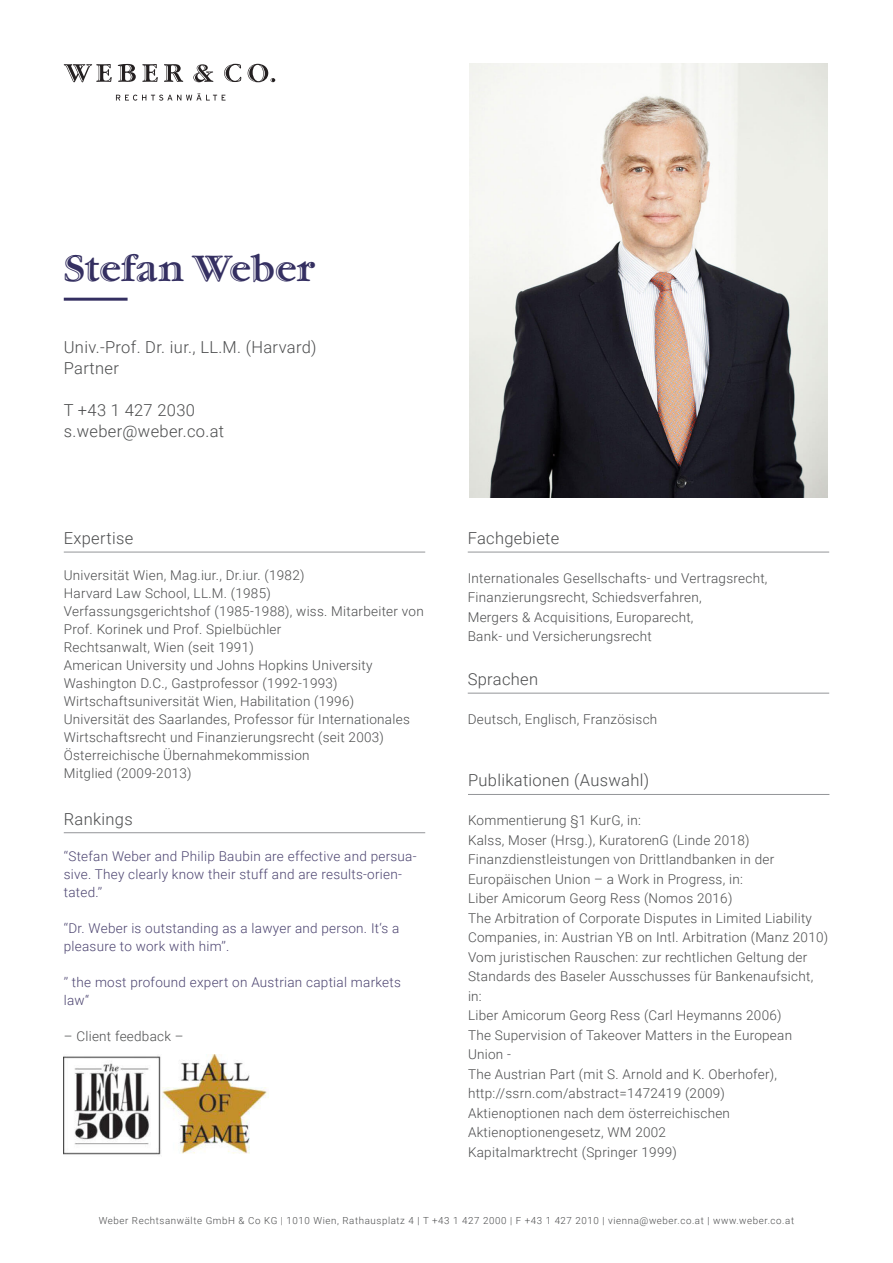
<style>
.page{position:relative;width:893px;height:1263px;background:#fff}
.page>*{position:absolute;margin:0;border:0;box-sizing:border-box;transform-origin:0 0}
.t1{font:37.5px "Garamond Handtooled ITC Std";letter-spacing:.01em;color:#342f61}
.t2{font:300 16.5px/21px "Roboto";letter-spacing:.02em;color:#4b4c4d}
.t3{font:300 13.5px/19.5px "Roboto";letter-spacing:.02em;color:#4b4c4d}
.t4{font:300 13.5px/18px "Roboto";letter-spacing:.02em;color:#4c4470}
.t5{font:300 9.75px "Roboto";letter-spacing:.06em;color:#4b4c4d}
</style>
<div class="page">
<svg style="left:116px;top:93px;width:109px;height:8px"></svg>
<svg style="left:64px;top:64px;width:211px;height:18px"></svg>
<hr style="left:468px;top:552px;width:361px;height:1px;background:#939598">
<hr style="left:468px;top:693px;width:361px;height:1px;background:#939598">
<hr style="left:468px;top:794px;width:361px;height:1px;background:#939598">
<hr style="left:64px;top:298px;width:64px;height:3px;background:#342f61">
<hr style="left:64px;top:552px;width:361px;height:1px;background:#939598">
<hr style="left:64px;top:832px;width:361px;height:1px;background:#939598">
<img style="left:469px;top:64px;width:359px;height:433px">
<img style="left:64px;top:1054px;width:204px;height:101px">
<h1 class="t1" style="left:64px;top:246px;width:253px">Stefan Weber</h1>
<p class="t2" style="left:64px;top:336px;width:254px">Univ.-Prof. Dr. iur., LL.M. (Harvard)<br>Partner</p>
<p class="t2" style="left:64px;top:399px;width:162px">T +43 1 427 2030 s.weber@weber.co.at</p>
<p class="t2" style="left:64px;top:527px;width:71px">Expertise</p>
<p class="t3" style="left:64px;top:566px;width:361px;line-height:18px">Universität Wien, Mag.iur., Dr.iur. (1982)<br>Harvard Law School, LL.M. (1985)<br>Verfassungsgerichtshof (1985-1988), wiss. Mitarbeiter von Prof. Korinek und Prof. Spielbüchler<br>Rechtsanwalt, Wien (seit 1991)<br>American University und Johns Hopkins University Washington D.C., Gastprofessor (1992-1993)<br>Wirtschaftsuniversität Wien, Habilitation (1996)<br>Universität des Saarlandes, Professor für Internationales Wirtschaftsrecht und Finanzierungsrecht (seit 2003)<br>Österreichische Übernahmekommission<br>Mitglied (2009-2013)</p>
<p class="t2" style="left:64px;top:808px;width:71px">Rankings</p>
<p class="t4" style="left:64px;top:846px;width:354px">‘‘Stefan Weber and Philip Baubin are effective and persua&shy;sive. They clearly know their stuff and are results-orien&shy;tated.’’</p>
<p class="t4" style="left:64px;top:918px;width:337px">‘‘Dr. Weber is outstanding as a lawyer and person. It‘s a pleasure to work with him’’.</p>
<p class="t4" style="left:64px;top:972px;width:339px">’’ the most profound expert on Austrian captial markets law“</p>
<p class="t3" style="left:64px;top:1025px;width:121px">– Client feedback –</p>
<p class="t2" style="left:468px;top:527px;width:93px">Fachgebiete</p>
<p class="t3" style="left:468px;top:568px;width:301px">Internationales Gesellschafts- und Vertragsrecht, Finanzierungsrecht, Schiedsverfahren,<br>Mergers &amp; Acquisitions, Europarecht,<br>Bank- und Versicherungsrecht</p>
<p class="t2" style="left:468px;top:668px;width:72px">Sprachen</p>
<p class="t3" style="left:468px;top:709px;width:191px">Deutsch, Englisch, Französisch</p>
<p class="t2" style="left:468px;top:769px;width:183px">Publikationen (Auswahl)</p>
<p class="t3" style="left:468px;top:810px;width:362px">Kommentierung §1 KurG, in:<br>Kalss, Moser (Hrsg.), KuratorenG (Linde 2018)<br>Finanzdienstleistungen von Drittlandbanken in der Europäischen Union – a Work in Progress, in:<br>Liber Amicorum Georg Ress (Nomos 2016)<br>The Arbitration of Corporate Disputes in Limited Liability Companies, in: Austrian YB on Intl. Arbitration (Manz 2010)<br>Vom juristischen Rauschen: zur rechtlichen Geltung der Standards des Baseler Ausschusses für Bankenaufsicht, in:<br>Liber Amicorum Georg Ress (Carl Heymanns 2006)<br>The Supervision of Takeover Matters in the European Union -<br>The Austrian Part (mit S. Arnold and K. Oberhofer), http://ssrn.com/abstract=1472419 (2009)<br>Aktienoptionen nach dem österreichischen Aktienoptionengesetz, WM 2002<br>Kapitalmarktrecht (Springer 1999)</p>
<p class="t5" style="left:99px;top:1213px;width:697px">Weber Rechtsanwälte GmbH &amp; Co KG | 1010 Wien, Rathausplatz 4 | T +43 1 427 2000 | F +43 1 427 2010 | vienna@weber.co.at | www.weber.co.at</p>
</div>
